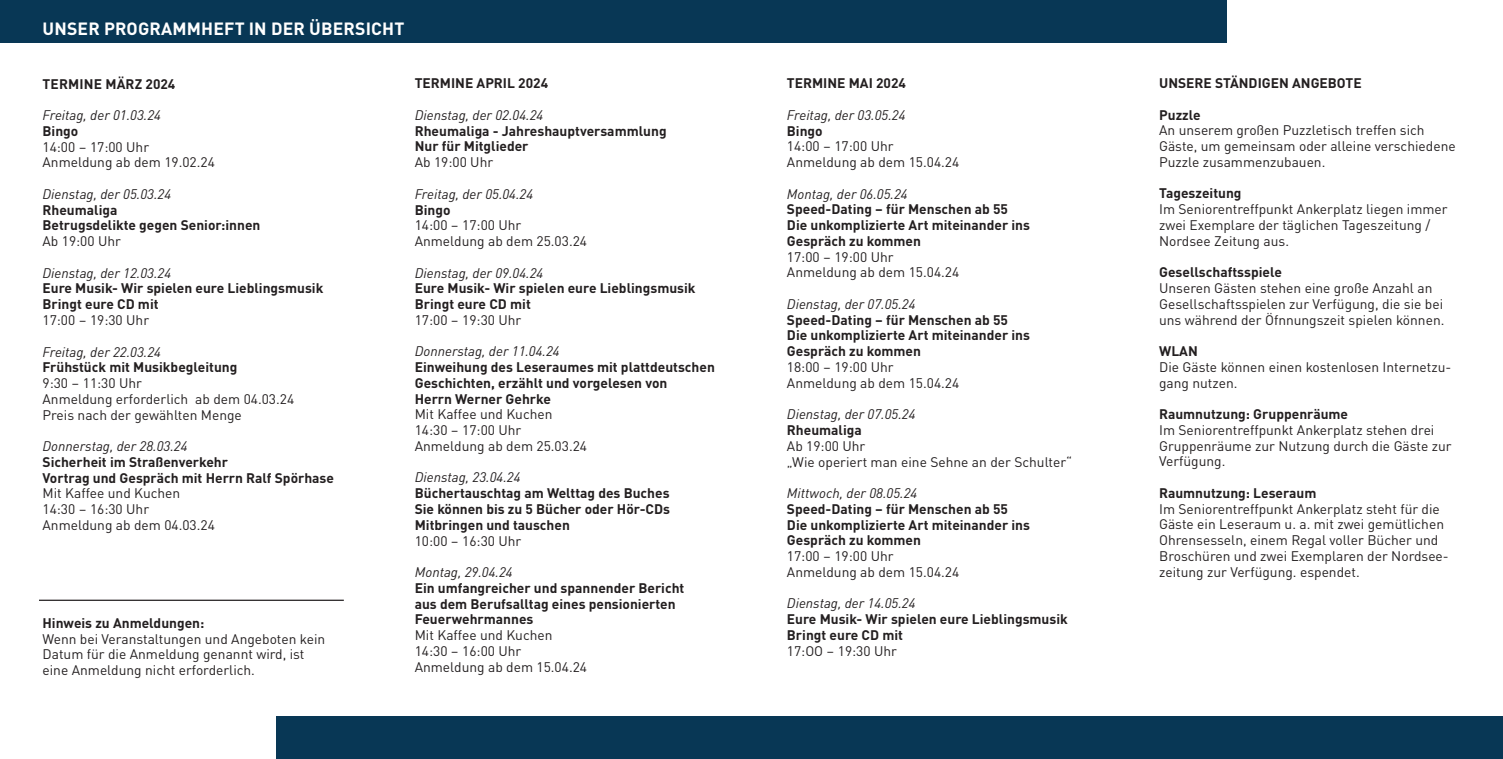
<style>
.page{position:relative;width:1503px;height:759px;background:#fff}
.page>*{position:absolute;margin:0;border:0;box-sizing:border-box;transform-origin:0 0}
.t1{font:700 17.5px "DIN Pro";letter-spacing:.01em;color:#fff}
.t2{font:13.75px/15.8px "DIN Pro";color:#231f20}
.t3{font:700 13.75px/15.8px "DIN Pro";color:#231f20}
.t4{font:italic 13.75px "DIN Pro";color:#231f20}
</style>
<div class="page">
<div style="left:0;top:0;width:1226px;height:43px;background:#083755"></div>
<div style="left:276px;top:716px;width:1226px;height:42px;background:#083755"></div>
<hr style="left:39px;top:599px;width:305px;height:1px;background:#231f20">
<p class="t1" style="left:43px;top:15px;width:363px">UNSER PROGRAMMHEFT IN DER ÜBERSICHT</p>
<p class="t3" style="left:43px;top:75px;width:134px">TERMINE MÄRZ 2024</p>
<p class="t4" style="left:43px;top:105px;width:120px">Freitag, der 01.03.24</p>
<p class="t3" style="left:43px;top:122px;width:37px">Bingo</p>
<p class="t2" style="left:43px;top:138px;width:174px">14:00 – 17:00 Uhr<br>Anmeldung ab dem 19.02.24</p>
<p class="t4" style="left:43px;top:183px;width:130px">Dienstag, der 05.03.24</p>
<p class="t3" style="left:43px;top:201px;width:219px">Rheumaliga<br>Betrugsdelikte gegen Senior:innen</p>
<p class="t2" style="left:43px;top:232px;width:80px">Ab 19:00 Uhr</p>
<p class="t4" style="left:43px;top:262px;width:130px">Dienstag, der 12.03.24</p>
<p class="t3" style="left:43px;top:279px;width:282px">Eure Musik- Wir spielen eure Lieblingsmusik<br>Bringt eure CD mit</p>
<p class="t2" style="left:43px;top:311px;width:108px">17:00 – 19:30 Uhr</p>
<p class="t4" style="left:43px;top:341px;width:120px">Freitag, der 22.03.24</p>
<p class="t3" style="left:43px;top:358px;width:196px">Frühstück mit Musikbegleitung</p>
<p class="t2" style="left:43px;top:374px;width:253px">9:30 – 11:30 Uhr<br>Anmeldung erforderlich ab dem 04.03.24<br>Preis nach der gewählten Menge</p>
<p class="t4" style="left:43px;top:435px;width:147px">Donnerstag, der 28.03.24</p>
<p class="t3" style="left:43px;top:453px;width:293px">Sicherheit im Straßenverkehr<br>Vortrag und Gespräch mit Herrn Ralf Spörhase</p>
<p class="t2" style="left:43px;top:484px;width:174px">Mit Kaffee und Kuchen<br>14:30 – 16:30 Uhr<br>Anmeldung ab dem 04.03.24</p>
<p class="t3" style="left:43px;top:614px;width:163px">Hinweis zu Anmeldungen:</p>
<p class="t2" style="left:43px;top:629px;width:284px">Wenn bei Veranstaltungen und Angeboten kein<br>Datum für die Anmeldung genannt wird, ist eine Anmeldung nicht erforderlich.</p>
<p class="t3" style="left:415px;top:75px;width:135px">TERMINE APRIL 2024</p>
<p class="t4" style="left:415px;top:105px;width:130px">Dienstag, der 02.04.24</p>
<p class="t3" style="left:415px;top:122px;width:253px">Rheumaliga - Jahreshauptversammlung<br>Nur für Mitglieder</p>
<p class="t2" style="left:415px;top:153px;width:80px">Ab 19:00 Uhr</p>
<p class="t4" style="left:415px;top:183px;width:120px">Freitag, der 05.04.24</p>
<p class="t3" style="left:415px;top:201px;width:37px">Bingo</p>
<p class="t2" style="left:415px;top:216px;width:174px">14:00 – 17:00 Uhr<br>Anmeldung ab dem 25.03.24</p>
<p class="t4" style="left:415px;top:262px;width:130px">Dienstag, der 09.04.24</p>
<p class="t3" style="left:415px;top:279px;width:282px">Eure Musik- Wir spielen eure Lieblingsmusik<br>Bringt eure CD mit</p>
<p class="t2" style="left:415px;top:311px;width:108px">17:00 – 19:30 Uhr</p>
<p class="t4" style="left:415px;top:341px;width:147px">Donnerstag, der 11.04.24</p>
<p class="t3" style="left:415px;top:358px;width:302px">Einweihung des Leseraumes mit plattdeutschen<br>Geschichten, erzählt und vorgelesen von<br>Herrn Werner Gehrke</p>
<p class="t2" style="left:415px;top:405px;width:174px">Mit Kaffee und Kuchen<br>14:30 – 17:00 Uhr<br>Anmeldung ab dem 25.03.24</p>
<p class="t4" style="left:415px;top:467px;width:107px">Dienstag, 23.04.24</p>
<p class="t3" style="left:415px;top:484px;width:257px;text-align:justify">Büchertauschtag am Welttag des Buches Sie können bis zu 5 Bücher oder Hör-CDs Mitbringen und tauschen</p>
<p class="t2" style="left:415px;top:531px;width:108px">10:00 – 16:30 Uhr</p>
<p class="t4" style="left:415px;top:561px;width:99px">Montag, 29.04.24</p>
<p class="t3" style="left:415px;top:579px;width:271px">Ein umfangreicher und spannender Bericht aus dem Berufsalltag eines pensionierten<br>Feuerwehrmannes</p>
<p class="t2" style="left:415px;top:626px;width:174px">Mit Kaffee und Kuchen<br>14:30 – 16:00 Uhr<br>Anmeldung ab dem 15.04.24</p>
<p class="t3" style="left:787px;top:74px;width:120px">TERMINE MAI 2024</p>
<p class="t4" style="left:787px;top:104px;width:120px">Freitag, der 03.05.24</p>
<p class="t3" style="left:787px;top:122px;width:37px">Bingo</p>
<p class="t2" style="left:787px;top:137px;width:174px">14:00 – 17:00 Uhr<br>Anmeldung ab dem 15.04.24</p>
<p class="t4" style="left:787px;top:183px;width:122px">Montag, der 06.05.24</p>
<p class="t3" style="left:787px;top:200px;width:244px">Speed-Dating – für Menschen ab 55<br>Die unkomplizierte Art miteinander ins<br>Gespräch zu kommen</p>
<p class="t2" style="left:787px;top:248px;width:174px">17:00 – 19:00 Uhr<br>Anmeldung ab dem 15.04.24</p>
<p class="t4" style="left:787px;top:293px;width:130px">Dienstag, der 07.05.24</p>
<p class="t3" style="left:787px;top:311px;width:244px">Speed-Dating – für Menschen ab 55<br>Die unkomplizierte Art miteinander ins<br>Gespräch zu kommen</p>
<p class="t2" style="left:787px;top:358px;width:174px">18:00 – 19:00 Uhr<br>Anmeldung ab dem 15.04.24</p>
<p class="t4" style="left:787px;top:404px;width:130px">Dienstag, der 07.05.24</p>
<p class="t3" style="left:787px;top:421px;width:76px">Rheumaliga</p>
<p class="t2" style="left:787px;top:437px;width:287px">Ab 19:00 Uhr<br>„Wie operiert man eine Sehne an der Schulter“</p>
<p class="t4" style="left:787px;top:482px;width:132px">Mittwoch, der 08.05.24</p>
<p class="t3" style="left:787px;top:500px;width:244px">Speed-Dating – für Menschen ab 55<br>Die unkomplizierte Art miteinander ins<br>Gespräch zu kommen</p>
<p class="t2" style="left:787px;top:547px;width:174px">17:00 – 19:00 Uhr<br>Anmeldung ab dem 15.04.24</p>
<p class="t4" style="left:787px;top:593px;width:130px">Dienstag, der 14.05.24</p>
<p class="t3" style="left:787px;top:610px;width:282px">Eure Musik- Wir spielen eure Lieblingsmusik<br>Bringt eure CD mit</p>
<p class="t2" style="left:787px;top:641px;width:112px">17:OO – 19:30 Uhr</p>
<p class="t3" style="left:1159px;top:74px;width:204px">UNSERE STÄNDIGEN ANGEBOTE</p>
<p class="t3" style="left:1159px;top:106px;width:43px">Puzzle</p>
<p class="t2" style="left:1159px;top:122px;width:298px">An unserem großen Puzzletisch treffen sich<br>Gäste, um gemeinsam oder alleine verschiedene<br>Puzzle zusammenzubauen.</p>
<p class="t3" style="left:1159px;top:185px;width:84px">Tageszeitung</p>
<p class="t2" style="left:1159px;top:200px;width:290px">Im Seniorentreffpunkt Ankerplatz liegen immer zwei Exemplare der täglichen Tageszeitung /<br>Nordsee Zeitung aus.</p>
<p class="t3" style="left:1159px;top:263px;width:124px">Gesellschaftsspiele</p>
<p class="t2" style="left:1159px;top:279px;width:287px">Unseren Gästen stehen eine große Anzahl an<br>Gesellschaftsspielen zur Verfügung, die sie bei uns während der Öfnnungszeit spielen können.</p>
<p class="t3" style="left:1159px;top:342px;width:40px">WLAN</p>
<p class="t2" style="left:1159px;top:358px;width:294px">Die Gäste können einen kostenlosen Internetzu&shy;gang nutzen.</p>
<p class="t3" style="left:1159px;top:405px;width:190px">Raumnutzung: Gruppenräume</p>
<p class="t2" style="left:1159px;top:421px;width:294px">Im Seniorentreffpunkt Ankerplatz stehen drei<br>Gruppenräume zur Nutzung durch die Gäste zur<br>Verfügung.</p>
<p class="t3" style="left:1159px;top:484px;width:159px">Raumnutzung: Leseraum</p>
<p class="t2" style="left:1159px;top:500px;width:291px">Im Seniorentreffpunkt Ankerplatz steht für die Gäste ein Leseraum u. a. mit zwei gemütlichen Ohrensesseln, einem Regal voller Bücher und Broschüren und zwei Exemplaren der Nordsee&shy;zeitung zur Verfügung. espendet.</p>
</div>
